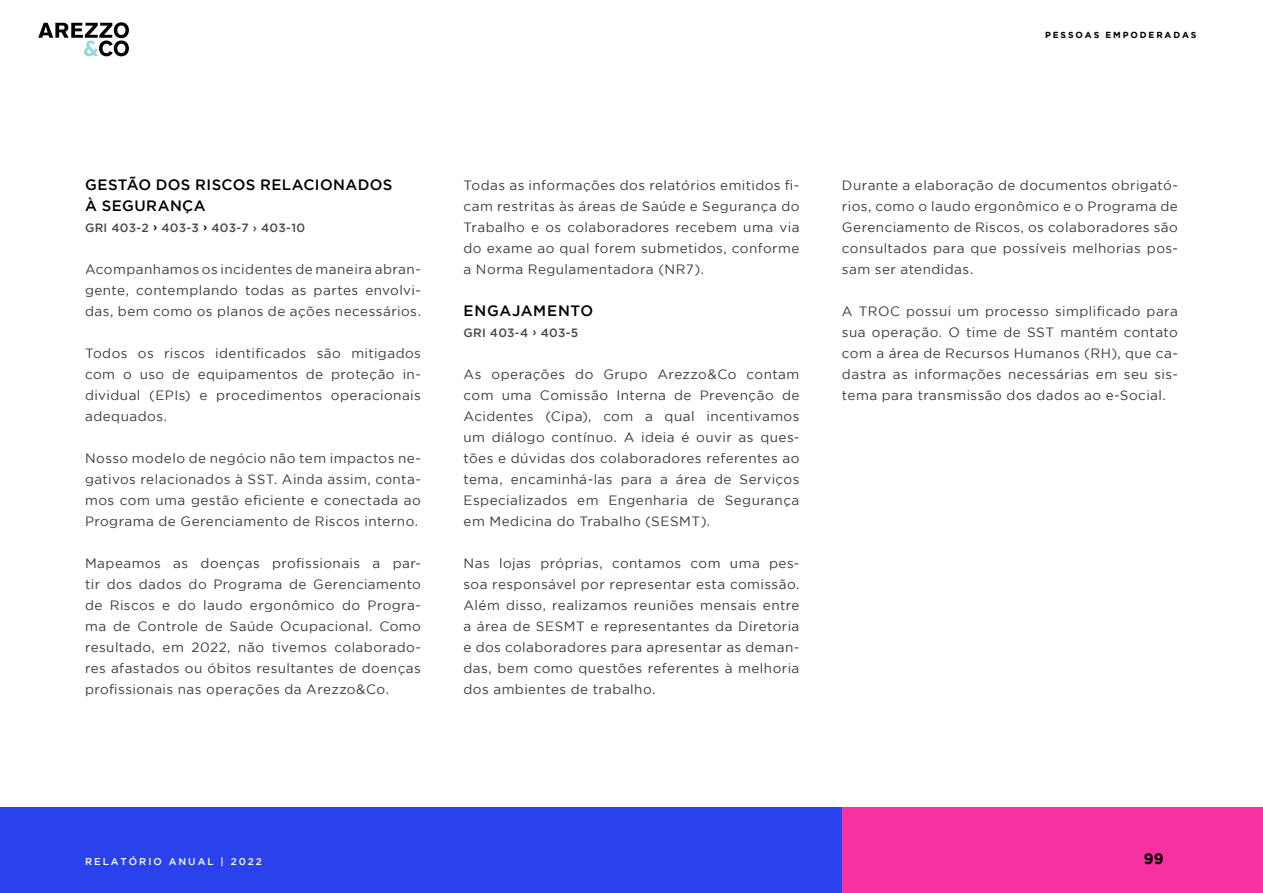
<style>
.page{position:relative;width:1263px;height:893px;background:#fff}
.page>*{position:absolute;margin:0;border:0;box-sizing:border-box;transform-origin:0 0}
.t1{font:500 15px/21px "Gotham";letter-spacing:.025em;color:#000}
.t2{font:500 15px "Gotham";letter-spacing:.045em;color:#000}
.t3{font:700 15px "Gotham";color:#000}
.t4{font:13.5px/21px "Gotham";letter-spacing:.035em;color:#3c3c3b;text-align:justify}
.t5{font:500 12px "Gotham";letter-spacing:.02em;color:#4a4a49}
.t6{font:500 9.9px "Gotham";letter-spacing:.2em;color:#fff}
.t7{font:700 8.7px "Gotham";letter-spacing:.215em;color:#000}
.s1{color:#000}
.s2{color:#3c3c3b}
</style>
<div class="page">
<div style="left:842px;top:808px;width:421px;height:85px;background:#f731a2"></div>
<div style="left:0;top:808px;width:842px;height:85px;background:#2b41ec"></div>
<svg style="left:38px;top:22px;width:91px;height:34px"></svg>
<p class="t7" style="left:1045px;top:30px;width:153px">PESSOAS EMPODERADAS</p>
<p class="t1" style="left:85px;top:174px;width:309px">GESTÃO DOS RISCOS RELACIONADOS<br>À SEGURANÇA</p>
<p class="t5" style="left:85px;top:221px;width:221px">GRI 403-2 <span class="s1">›</span> 403-3 <span class="s1">›</span> 403-7 › 403-10</p>
<p class="t4" style="left:85px;top:259px;width:337px">Acompanhamos os incidentes de maneira abran&shy;gente, contemplando todas as partes envolvi&shy;das, bem como os planos de ações necessários.</p>
<p class="t4" style="left:85px;top:343px;width:337px">Todos os riscos identificados são mitigados com o uso de equipamentos de proteção in&shy;dividual (EPIs) e procedimentos operacionais adequados.</p>
<p class="t4" style="left:85px;top:448px;width:337px">Nosso modelo de negócio não tem impactos ne&shy;gativos relacionados à SST. Ainda assim, conta&shy;mos com uma gestão eficiente e conectada ao Programa de Gerenciamento de Riscos interno.</p>
<p class="t4" style="left:85px;top:553px;width:337px">Mapeamos as doenças profissionais a par&shy;tir dos dados do Programa de Gerenciamento de Riscos e do laudo ergonômico do Progra&shy;ma de Controle de Saúde Ocupacional. Como resultado, em 2022, não tivemos colaborado&shy;res afastados ou óbitos resultantes de doenças profissionais nas operações da Arezzo&amp;Co.</p>
<p class="t4" style="left:463px;top:175px;width:337px">Todas as informações dos relatórios emitidos fi&shy;cam restritas às áreas de Saúde e Segurança do Trabalho e os colaboradores recebem uma via do exame ao qual forem submetidos, conforme a Norma Regulamentadora (NR7).</p>
<p class="t2" style="left:464px;top:302px;width:131px">ENGAJAMENTO</p>
<p class="t5" style="left:463px;top:326px;width:116px">GRI 403-4 <span class="s2">›</span> 403-5</p>
<p class="t4" style="left:463px;top:364px;width:337px">As operações do Grupo Arezzo&amp;Co contam com uma Comissão Interna de Prevenção de Acidentes (Cipa), com a qual incentivamos um diálogo contínuo. A ideia é ouvir as ques&shy;tões e dúvidas dos colaboradores referentes ao tema, encaminhá-las para a área de Serviços Especializados em Engenharia de Segurança em Medicina do Trabalho (SESMT).</p>
<p class="t4" style="left:463px;top:553px;width:337px">Nas lojas próprias, contamos com uma pes&shy;soa responsável por representar esta comissão.<br>Além disso, realizamos reuniões mensais entre a área de SESMT e representantes da Diretoria e dos colaboradores para apresentar as deman&shy;das, bem como questões referentes à melhoria dos ambientes de trabalho.</p>
<p class="t4" style="left:842px;top:175px;width:337px">Durante a elaboração de documentos obrigató&shy;rios, como o laudo ergonômico e o Programa de Gerenciamento de Riscos, os colaboradores são consultados para que possíveis melhorias pos&shy;sam ser atendidas.</p>
<p class="t4" style="left:842px;top:301px;width:337px">A TROC possui um processo simplificado para sua operação. O time de SST mantém contato com a área de Recursos Humanos (RH), que ca&shy;dastra as informações necessárias em seu sis&shy;tema para transmissão dos dados ao e-Social.</p>
<p class="t6" style="left:85px;top:856px;width:178px">RELATÓRIO ANUAL | 2022</p>
<p class="t3" style="left:1144px;top:850px;width:21px">99</p>
</div>
